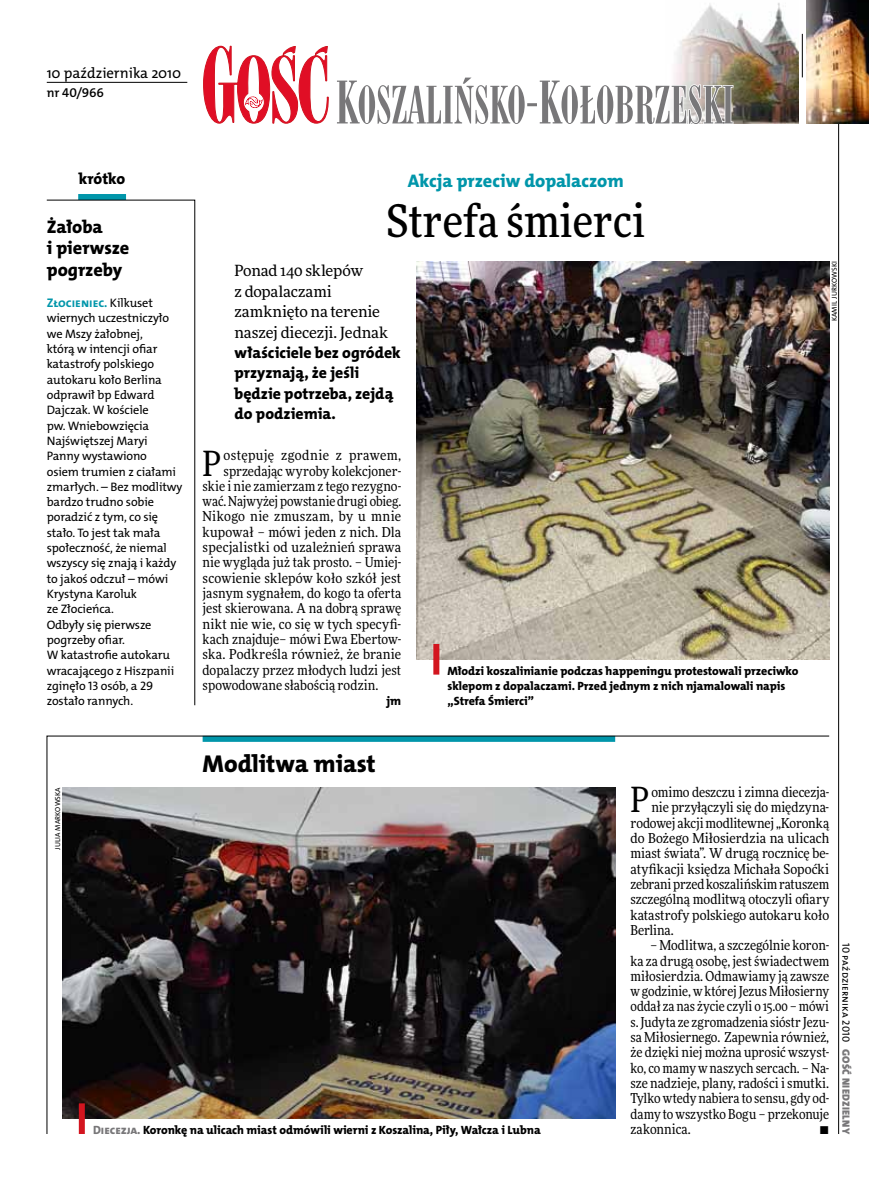
<style>
.page{position:relative;width:893px;height:1191px;background:#fff}
.page>*{position:absolute;margin:0;border:0;box-sizing:border-box;transform-origin:0 0}
._05-3_tytuł_sredni_3{font:500 45px "Freeday Narrow";color:#000}
._02-1_body_z_incjale{font:34.8px "Freeday Narrow News";color:#000}
._05-5_tytuł_16_pt_Mi{font:24.45px "The Mix HP8 Ex Bld";letter-spacing:-.005em;color:#000}
._05-4_tytuł_mały_12{font:18.3px/21.6px "The Mix HP8 Ex Bld";letter-spacing:-.005em;color:#000}
._04-2_nadtytuł_local{font:18.3px "The Mix HP8 Ex Bld";color:#0096aa}
._06-5_lead_local_10{font:15.75px/20.4px "The Mix HP8 Ex Bld";color:#000}
._06-5_lead_local_10-2{font:15.45px/20.4px "Freeday News";letter-spacing:-.01em;color:#000}
._12-3_autor_tekst{font:14.85px "The Mix HP5 Plain";letter-spacing:-.01em;color:#000}
._02-1_body_z_incjale-2{font:13.65px "Freeday Narrow News";color:#000}
._01_body_tekst{font:13.65px/15.3px "Freeday Narrow News";color:#000;text-align:justify}
._02-1_body_z_incjale-3{font:13.65px "Freeday Narrow News";letter-spacing:.02em;color:#000}
._02-1_body_z_incjale-4{font:13.65px "Freeday Narrow News";letter-spacing:.025em;color:#000}
._06-6_lead_local_mał{font:12.9px "The Mix HP6 Se Bld";letter-spacing:-.005em;color:#000}
._03-2_body_ramki{font:12.6px "The Mix HP7 Bld";letter-spacing:-.005em;color:#0096aa}
._03-2_body_ramki-2{font:12.3px/15.3px "The Mix HP5 Plain";letter-spacing:-.01em;color:#000}
._01_body_tekst-2{font:12.3px "The Mix HP8 Ex Bld";color:#000}
._09-3_podpis_zdjecia{font:12px/15.3px "The Mix HP8 Ex Bld";letter-spacing:-.005em;color:#000}
._09-1_podpis_zdjecia{font:12px "The Mix HP8 Ex Bld";letter-spacing:-.005em;color:#000}
._17_data_lewa{font:10.5px "The Mix HP5 Plain";color:#000}
._17-2_pagina_GOSC{font:10.5px "The Mix HP9 Blk";letter-spacing:.025em;color:#787779}
._09-4_autor_zdjecia{font:7.2px "The Mix HP5 Plain";letter-spacing:.015em;color:#000}
.s1{font-family:"The Mix HP5 Plain";font-size:12.3px;color:#000}
.s2{color:#787779}
</style>
<div class="page">
<hr style="left:838px;top:68px;width:1px;height:1066px;background:#000">
<hr style="left:802px;top:34px;width:1px;height:43px;background:#000">
<img style="left:674px;top:3px;width:124px;height:121px">
<img style="left:806px;top:0;width:63px;height:123px">
<svg style="left:203px;top:46px;width:126px;height:78px"></svg>
<svg style="left:337px;top:78px;width:397px;height:46px"></svg>
<hr style="left:47px;top:82px;width:140px;height:1px;background:#000">
<svg style="left:47px;top:735px;width:783px;height:399px"></svg>
<img style="left:62px;top:787px;width:553px;height:331px">
<img style="left:416px;top:261px;width:413px;height:398px">
<div style="left:433px;top:644px;width:6px;height:30px;background:#d3151f"></div>
<div style="left:78px;top:194px;width:48px;height:6px;background:#0096aa"></div>
<svg style="left:46px;top:200px;width:149px;height:505px"></svg>
<div style="left:79px;top:1103px;width:6px;height:31px;background:#d3151f"></div>
<p class="_12-3_autor_tekst" style="left:47px;top:63px;width:136px">10 października 2010</p>
<p class="_06-6_lead_local_mał" style="left:47px;top:85px;width:59px">nr 40/966</p>
<p class="_06-5_lead_local_10" style="left:79px;top:168px;width:48px">krótko</p>
<p class="_05-4_tytuł_mały_12" style="left:47px;top:216px;width:84px">Żałoba<br>i pierwsze pogrzeby</p>
<p class="_03-2_body_ramki" style="left:47px;top:295px;width:108px">Złocieniec. <span class="s1">Kilkuset</span></p>
<p class="_03-2_body_ramki-2" style="left:47px;top:311px;width:137px">wiernych uczestniczyło we Mszy żałobnej,<br>którą w intencji ofiar katastrofy polskiego autokaru koło Berlina odprawił bp Edward<br>Dajczak. W kościele<br>pw. Wniebowzięcia<br>Najświętszej Maryi<br>Panny wystawiono<br>osiem trumien z ciałami zmarłych. – Bez modlitwy bardzo trudno sobie poradzić z tym, co się stało. To jest tak mała społeczność, że niemal wszyscy się znają i każdy to jakoś odczuł – mówi<br>Krystyna Karoluk<br>ze Złocieńca.<br>Odbyły się pierwsze pogrzeby ofiar.<br>W katastrofie autokaru wracającego z Hiszpanii zginęło 13 osób, a 29 zostało rannych.</p>
<p class="_04-2_nadtytuł_local" style="left:408px;top:169px;width:217px">Akcja przeciw dopalaczom</p>
<p class="_05-3_tytuł_sredni_3" style="left:386px;top:193px;width:260px">Strefa śmierci</p>
<p class="_06-5_lead_local_10-2" style="left:234px;top:260px;width:155px">Ponad 140 sklepów<br>z dopalaczami zamknięto na terenie naszej diecezji. Jednak</p>
<p class="_06-5_lead_local_10" style="left:234px;top:342px;width:168px">właściciele bez ogródek przyznają, że jeśli będzie potrzeba, zejdą do podziemia.</p>
<p class="_02-1_body_z_incjale" style="left:203px;top:442px;width:20px">P</p>
<p class="_02-1_body_z_incjale-4" style="left:223px;top:447px;width:179px">ostępuję zgodnie z prawem,</p>
<p class="_02-1_body_z_incjale-2" style="left:223px;top:462px;width:179px">sprzedając wyroby kolekcjoner-</p>
<p class="_02-1_body_z_incjale-2" style="left:203px;top:477px;width:200px">skie i nie zamierzam z tego rezygno-</p>
<p class="_02-1_body_z_incjale-2" style="left:203px;top:493px;width:200px">wać. Najwyżej powstanie drugi obieg.</p>
<p class="_02-1_body_z_incjale-3" style="left:203px;top:508px;width:200px">Nikogo nie zmuszam, by u mnie</p>
<p class="_02-1_body_z_incjale-2" style="left:203px;top:523px;width:200px">kupował – mówi jeden z nich. Dla</p>
<p class="_02-1_body_z_incjale-2" style="left:203px;top:539px;width:200px">specjalistki od uzależnień sprawa</p>
<p class="_02-1_body_z_incjale-2" style="left:203px;top:554px;width:200px">nie wygląda już tak prosto. – Umiej-</p>
<p class="_02-1_body_z_incjale-2" style="left:203px;top:569px;width:200px">scowienie sklepów koło szkół jest</p>
<p class="_02-1_body_z_incjale-2" style="left:203px;top:585px;width:200px">jasnym sygnałem, do kogo ta oferta</p>
<p class="_02-1_body_z_incjale-2" style="left:203px;top:600px;width:200px">jest skierowana. A na dobrą sprawę</p>
<p class="_02-1_body_z_incjale-2" style="left:203px;top:615px;width:200px">nikt nie wie, co się w tych specyfi-</p>
<p class="_02-1_body_z_incjale-2" style="left:203px;top:630px;width:200px">kach znajduje– mówi Ewa Ebertow-</p>
<p class="_02-1_body_z_incjale-2" style="left:203px;top:646px;width:200px">ska. Podkreśla również, że branie</p>
<p class="_02-1_body_z_incjale-2" style="left:203px;top:661px;width:200px">dopalaczy przez młodych ludzi jest</p>
<p class="_02-1_body_z_incjale-2" style="left:203px;top:676px;width:177px">spowodowane słabością rodzin.</p>
<p class="_01_body_tekst-2" style="left:386px;top:693px;width:16px">jm</p>
<p class="_05-5_tytuł_16_pt_Mi" style="left:203px;top:747px;width:175px">Modlitwa miast</p>
<p class="_09-3_podpis_zdjecia" style="left:448px;top:663px;width:353px">Młodzi koszalinianie podczas happeningu protestowali przeciwko sklepom z dopalaczami. Przed jednym z nich njamalowali napis „Strefa Śmierci”</p>
<p class="_09-4_autor_zdjecia" style="left:830px;top:321px;width:62px;rotate:-90deg">KAMIL JURKOWSKI</p>
<p class="_09-4_autor_zdjecia" style="left:53px;top:850px;width:64px;rotate:-90deg">JULIA MARKOWSKA</p>
<p class="_09-1_podpis_zdjecia" style="left:93px;top:1122px;width:449px"><span class="s2">Diecezja.</span> Koronkę na ulicach miast odmówili wierni z Koszalina, Piły, Wałcza i Lubna</p>
<p class="_02-1_body_z_incjale" style="left:630px;top:778px;width:20px">P</p>
<p class="_02-1_body_z_incjale-2" style="left:651px;top:784px;width:179px">omimo deszczu i zimna diecezja-</p>
<p class="_02-1_body_z_incjale-2" style="left:651px;top:799px;width:179px">nie przyłączyli się do międzyna-</p>
<p class="_02-1_body_z_incjale-2" style="left:630px;top:814px;width:200px">rodowej akcji modlitewnej „Koronką</p>
<p class="_02-1_body_z_incjale-2" style="left:630px;top:829px;width:200px">do Bożego Miłosierdzia na ulicach</p>
<p class="_02-1_body_z_incjale-2" style="left:630px;top:845px;width:200px">miast świata”. W drugą rocznicę be-</p>
<p class="_02-1_body_z_incjale-2" style="left:630px;top:860px;width:200px">atyfikacji księdza Michała Sopoćki</p>
<p class="_02-1_body_z_incjale-2" style="left:630px;top:875px;width:200px">zebrani przed koszalińskim ratuszem</p>
<p class="_02-1_body_z_incjale-2" style="left:630px;top:891px;width:200px">szczególną modlitwą otoczyli ofiary</p>
<p class="_02-1_body_z_incjale-2" style="left:630px;top:906px;width:200px">katastrofy polskiego autokaru koło</p>
<p class="_02-1_body_z_incjale-2" style="left:630px;top:921px;width:45px">Berlina.</p>
<p class="_01_body_tekst" style="left:630px;top:937px;width:200px;text-indent:20px">– Modlitwa, a szczególnie koron&shy;ka za drugą osobę, jest świadectwem miłosierdzia. Odmawiamy ją zawsze w godzinie, w której Jezus Miłosierny oddał za nas życie czyli o 15.00 – mówi s. Judyta ze zgromadzenia sióstr Jezu&shy;sa Miłosiernego. Zapewnia również, że dzięki niej można uprosić wszyst&shy;ko, co mamy w naszych sercach. – Na&shy;sze nadzieje, plany, radości i smutki.<br>Tylko wtedy nabiera to sensu, gdy od&shy;damy to wszystko Bogu – przekonuje zakonnica.</p>
<p class="_01_body_tekst" style="left:819px;top:1121px;width:11px">•</p>
<p class="_17_data_lewa" style="left:853px;top:942px;width:101px;rotate:90deg">10 października 2010</p>
<p class="_17-2_pagina_GOSC" style="left:853px;top:1049px;width:86px;rotate:90deg">GOŚĆ NIEDZIELNY</p>
</div>
